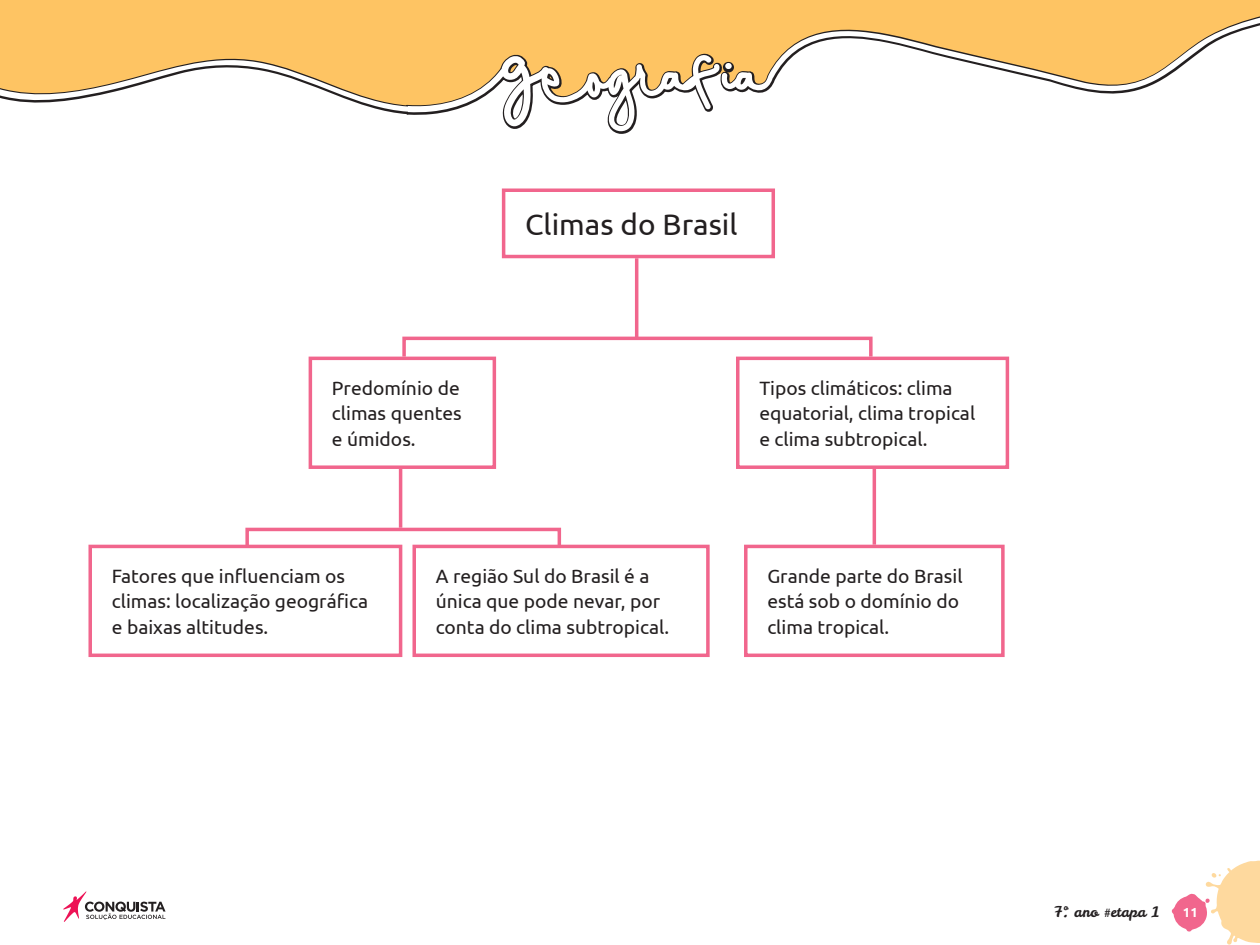
<style>
.page{position:relative;width:1260px;height:945px;background:#fff}
.page>*{position:absolute;margin:0;border:0;box-sizing:border-box;transform-origin:0 0}
._01_Texto_Geral{font:29.75px "Ubuntu";color:#231f20}
._01_Texto_Geral_-_DE{font:19.25px/25.4px "Ubuntu";color:#231f20}
.t1{font:14.35px "Leckerli One";color:#231f20}
.t2{font:700 13.12px "Ubuntu";color:#fff}
</style>
<div class="page">
<svg style="left:1172px;top:861px;width:88px;height:84px"></svg>
<svg style="left:63px;top:891px;width:103px;height:31px"></svg>
<svg style="left:0;top:0;width:1260px;height:447px"></svg>
<svg style="left:0;top:16px;width:1260px;height:115px;fill:#fec463"></svg>
<div style="left:502px;top:189px;width:273px;height:69px;border:4px solid #f1668d"></div>
<div style="left:309px;top:357px;width:187px;height:112px;border:4px solid #f1668d"></div>
<div style="left:88px;top:545px;width:314px;height:112px;border:4px solid #f1668d"></div>
<div style="left:412px;top:545px;width:298px;height:112px;border:4px solid #f1668d"></div>
<div style="left:744px;top:545px;width:261px;height:112px;border:4px solid #f1668d"></div>
<div style="left:736px;top:357px;width:273px;height:112px;border:4px solid #f1668d"></div>
<hr style="left:635px;top:258px;width:3px;height:80px;background:#f1668d">
<hr style="left:399px;top:469px;width:3px;height:59px;background:#f1668d">
<hr style="left:873px;top:469px;width:3px;height:76px;background:#f1668d">
<div style="left:402px;top:337px;width:471px;height:21px;border:4px solid #f1668d"></div>
<div style="left:245px;top:528px;width:316px;height:21px;border:4px solid #f1668d"></div>
<p class="_01_Texto_Geral_-_DE" style="left:332px;top:375px;width:131px;text-align:justify">Predomínio de climas quentes e úmidos.</p>
<p class="_01_Texto_Geral" style="left:525px;top:206px;width:214px">Climas do Brasil</p>
<p class="_01_Texto_Geral_-_DE" style="left:759px;top:375px;width:217px">Tipos climáticos: clima equatorial, clima tropical e clima subtropical.</p>
<p class="_01_Texto_Geral_-_DE" style="left:112px;top:563px;width:258px">Fatores que influenciam os climas: localização geográfica e baixas altitudes.</p>
<p class="_01_Texto_Geral_-_DE" style="left:436px;top:563px;width:235px">A região Sul do Brasil é a única que pode nevar, por conta do clima subtropical.</p>
<p class="_01_Texto_Geral_-_DE" style="left:767px;top:563px;width:197px">Grande parte do Brasil está sob o domínio do clima tropical.</p>
<p class="t1" style="left:1054px;top:903px;width:107px">7º. ano #etapa 1</p>
<p class="t2" style="left:1183px;top:905px;width:16px">11</p>
</div>
